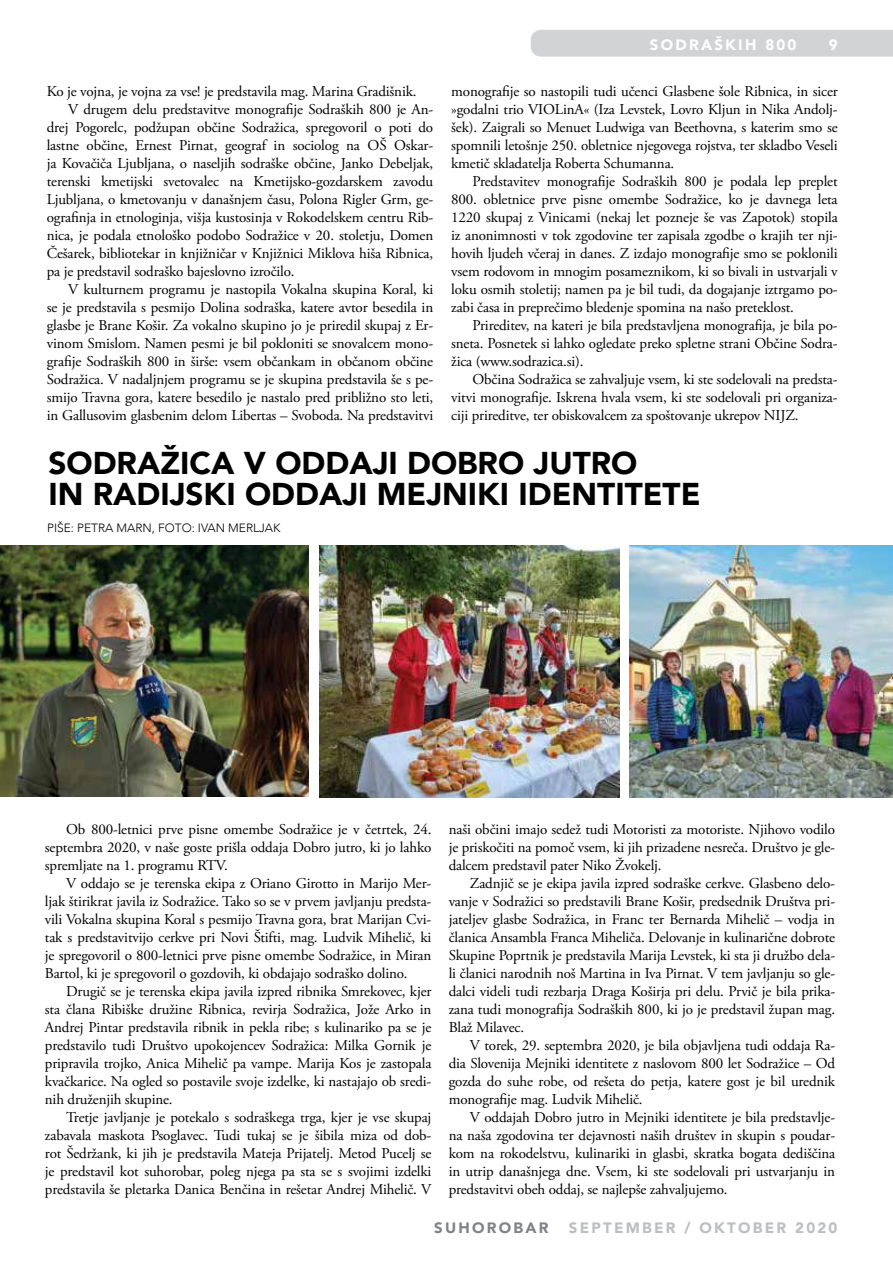
<style>
.page{position:relative;width:893px;height:1263px;background:#fff}
.page>*{position:absolute;margin:0;border:0;box-sizing:border-box;transform-origin:0 0}
.t1{font:900 31.5px/31.5px "Avenir LT";color:#000}
.t2{font:15px/18px "Adobe Garamond Pro";letter-spacing:-.01em;color:#000;text-align:justify}
.t3{font:900 15px "Avenir LT";letter-spacing:.15em;color:#bcbec0}
.t4{font:900 15px "Avenir LT";letter-spacing:.15em;color:#fff}
.t5{font:900 15px "Avenir LT";letter-spacing:.15em;color:#808285}
.t6{font:300 12px "Avenir LT";color:#000}
</style>
<div class="page">
<div style="left:531px;top:30px;width:362px;height:27px;background:#d1d3d4"></div>
<img style="left:0;top:546px;width:309px;height:251px">
<img style="left:319px;top:546px;width:300px;height:252px">
<img style="left:629px;top:546px;width:264px;height:252px">
<p class="t2" style="left:47px;top:82px;width:371px">Ko je vojna, je vojna za vse! je predstavila mag. Marina Gradišnik.</p>
<p class="t2" style="left:68px;top:100px;width:367px">V drugem delu predstavitve monografije Sodraških 800 je An-</p>
<p class="t2" style="left:47px;top:118px;width:388px">drej Pogorelc, podžupan občine Sodražica, spregovoril o poti do</p>
<p class="t2" style="left:47px;top:136px;width:388px">lastne občine, Ernest Pirnat, geograf in sociolog na OŠ Oskar-</p>
<p class="t2" style="left:47px;top:154px;width:388px">ja Kovačiča Ljubljana, o naseljih sodraške občine, Janko Debeljak,</p>
<p class="t2" style="left:47px;top:172px;width:388px">terenski kmetijski svetovalec na Kmetijsko-gozdarskem zavodu</p>
<p class="t2" style="left:47px;top:190px;width:388px">Ljubljana, o kmetovanju v današnjem času, Polona Rigler Grm, ge-</p>
<p class="t2" style="left:47px;top:208px;width:388px">ografinja in etnologinja, višja kustosinja v Rokodelskem centru Rib-</p>
<p class="t2" style="left:47px;top:226px;width:388px">nica, je podala etnološko podobo Sodražice v 20. stoletju, Domen</p>
<p class="t2" style="left:47px;top:244px;width:388px">Češarek, bibliotekar in knjižničar v Knjižnici Miklova hiša Ribnica,</p>
<p class="t2" style="left:47px;top:262px;width:249px">pa je predstavil sodraško bajeslovno izročilo.</p>
<p class="t2" style="left:68px;top:280px;width:367px">V kulturnem programu je nastopila Vokalna skupina Koral, ki</p>
<p class="t2" style="left:47px;top:298px;width:388px">se je predstavila s pesmijo Dolina sodraška, katere avtor besedila in</p>
<p class="t2" style="left:47px;top:316px;width:388px">glasbe je Brane Košir. Za vokalno skupino jo je priredil skupaj z Er-</p>
<p class="t2" style="left:47px;top:334px;width:388px">vinom Smislom. Namen pesmi je bil pokloniti se snovalcem mono-</p>
<p class="t2" style="left:47px;top:352px;width:388px">grafije Sodraških 800 in širše: vsem občankam in občanom občine</p>
<p class="t2" style="left:47px;top:370px;width:388px">Sodražica. V nadaljnjem programu se je skupina predstavila še s pe-</p>
<p class="t2" style="left:47px;top:388px;width:388px">smijo Travna gora, katere besedilo je nastalo pred približno sto leti,</p>
<p class="t2" style="left:47px;top:406px;width:388px">in Gallusovim glasbenim delom Libertas – Svoboda. Na predstavitvi</p>
<p class="t4" style="left:650px;top:35px;width:148px">SODRAŠKIH 800</p>
<p class="t4" style="left:829px;top:35px;width:10px">9</p>
<p class="t2" style="left:451px;top:82px;width:388px">monografije so nastopili tudi učenci Glasbene šole Ribnica, in sicer »godalni trio VIOLinA« (Iza Levstek, Lovro Kljun in Nika Andolj&shy;šek). Zaigrali so Menuet Ludwiga van Beethovna, s katerim smo se spomnili letošnje 250. obletnice njegovega rojstva, ter skladbo Veseli kmetič skladatelja Roberta Schumanna.</p>
<p class="t2" style="left:451px;top:172px;width:388px;text-indent:21px">Predstavitev monografije Sodraških 800 je podala lep preplet 800. obletnice prve pisne omembe Sodražice, ko je davnega leta 1220 skupaj z Vinicami (nekaj let pozneje še vas Zapotok) stopila iz anonimnosti v tok zgodovine ter zapisala zgodbe o krajih ter nji&shy;hovih ljudeh včeraj in danes. Z izdajo monografije smo se poklonili vsem rodovom in mnogim posameznikom, ki so bivali in ustvarjali v loku osmih stoletij; namen pa je bil tudi, da dogajanje iztrgamo po&shy;zabi časa in preprečimo bledenje spomina na našo preteklost.</p>
<p class="t2" style="left:451px;top:316px;width:388px;text-indent:21px">Prireditev, na kateri je bila predstavljena monografija, je bila po&shy;sneta. Posnetek si lahko ogledate preko spletne strani Občine Sodra&shy;žica (www.sodrazica.si).</p>
<p class="t2" style="left:451px;top:370px;width:388px;text-indent:21px">Občina Sodražica se zahvaljuje vsem, ki ste sodelovali na predsta&shy;vitvi monografije. Iskrena hvala vsem, ki ste sodelovali pri organiza&shy;ciji prireditve, ter obiskovalcem za spoštovanje ukrepov NIJZ.</p>
<h1 class="t1" style="left:48px;top:447px;width:654px">SODRAŽICA V ODDAJI DOBRO JUTRO<br>IN RADIJSKI ODDAJI MEJNIKI IDENTITETE</h1>
<p class="t6" style="left:47px;top:520px;width:235px">PIŠE: PETRA MARN, FOTO: IVAN MERLJAK</p>
<p class="t2" style="left:45px;top:820px;width:388px;text-indent:21px">Ob 800-letnici prve pisne omembe Sodražice je v četrtek, 24. septembra 2020, v naše goste prišla oddaja Dobro jutro, ki jo lahko spremljate na 1. programu RTV.</p>
<p class="t2" style="left:45px;top:874px;width:388px;text-indent:21px">V oddajo se je terenska ekipa z Oriano Girotto in Marijo Mer&shy;ljak štirikrat javila iz Sodražice. Tako so se v prvem javljanju predsta&shy;vili Vokalna skupina Koral s pesmijo Travna gora, brat Marijan Cvi&shy;tak s predstavitvijo cerkve pri Novi Štifti, mag. Ludvik Mihelič, ki je spregovoril o 800-letnici prve pisne omembe Sodražice, in Miran Bartol, ki je spregovoril o gozdovih, ki obdajajo sodraško dolino.</p>
<p class="t2" style="left:45px;top:982px;width:388px;text-indent:21px">Drugič se je terenska ekipa javila izpred ribnika Smrekovec, kjer sta člana Ribiške družine Ribnica, revirja Sodražica, Jože Arko in Andrej Pintar predstavila ribnik in pekla ribe; s kulinariko pa se je predstavilo tudi Društvo upokojencev Sodražica: Milka Gornik je pripravila trojko, Anica Mihelič pa vampe. Marija Kos je zastopala kvačkarice. Na ogled so postavile svoje izdelke, ki nastajajo ob sredi&shy;nih druženjih skupine.</p>
<p class="t2" style="left:45px;top:1108px;width:388px;text-indent:21px">Tretje javljanje je potekalo s sodraškega trga, kjer je vse skupaj zabavala maskota Psoglavec. Tudi tukaj se je šibila miza od dob&shy;rot Šedržank, ki jih je predstavila Mateja Prijatelj. Metod Pucelj se je predstavil kot suhorobar, poleg njega pa sta se s svojimi izdelki predstavila še pletarka Danica Benčina in rešetar Andrej Mihelič. V</p>
<p class="t2" style="left:449px;top:820px;width:388px">naši občini imajo sedež tudi Motoristi za motoriste. Njihovo vodilo je priskočiti na pomoč vsem, ki jih prizadene nesreča. Društvo je gle&shy;dalcem predstavil pater Niko Žvokelj.</p>
<p class="t2" style="left:449px;top:874px;width:388px;text-indent:21px">Zadnjič se je ekipa javila izpred sodraške cerkve. Glasbeno delo&shy;vanje v Sodražici so predstavili Brane Košir, predsednik Društva pri&shy;jateljev glasbe Sodražica, in Franc ter Bernarda Mihelič – vodja in članica Ansambla Franca Miheliča. Delovanje in kulinarične dobrote Skupine Poprtnik je predstavila Marija Levstek, ki sta ji družbo dela&shy;li članici narodnih noš Martina in Iva Pirnat. V tem javljanju so gle&shy;dalci videli tudi rezbarja Draga Koširja pri delu. Prvič je bila prika&shy;zana tudi monografija Sodraških 800, ki jo je predstavil župan mag.<br>Blaž Milavec.</p>
<p class="t2" style="left:449px;top:1036px;width:388px;text-indent:21px">V torek, 29. septembra 2020, je bila objavljena tudi oddaja Ra&shy;dia Slovenija Mejniki identitete z naslovom 800 let Sodražice – Od gozda do suhe robe, od rešeta do petja, katere gost je bil urednik monografije mag. Ludvik Mihelič.</p>
<p class="t2" style="left:449px;top:1108px;width:388px;text-indent:21px">V oddajah Dobro jutro in Mejniki identitete je bila predstavlje&shy;na naša zgodovina ter dejavnosti naših društev in skupin s poudar&shy;kom na rokodelstvu, kulinariki in glasbi, skratka bogata dediščina in utrip današnjega dne. Vsem, ki ste sodelovali pri ustvarjanju in predstavitvi obeh oddaj, se najlepše zahvaljujemo.</p>
<p class="t5" style="left:434px;top:1219px;width:116px">SUHOROBAR</p>
<p class="t3" style="left:569px;top:1219px;width:270px">SEPTEMBER / OKTOBER 2020</p>
</div>
